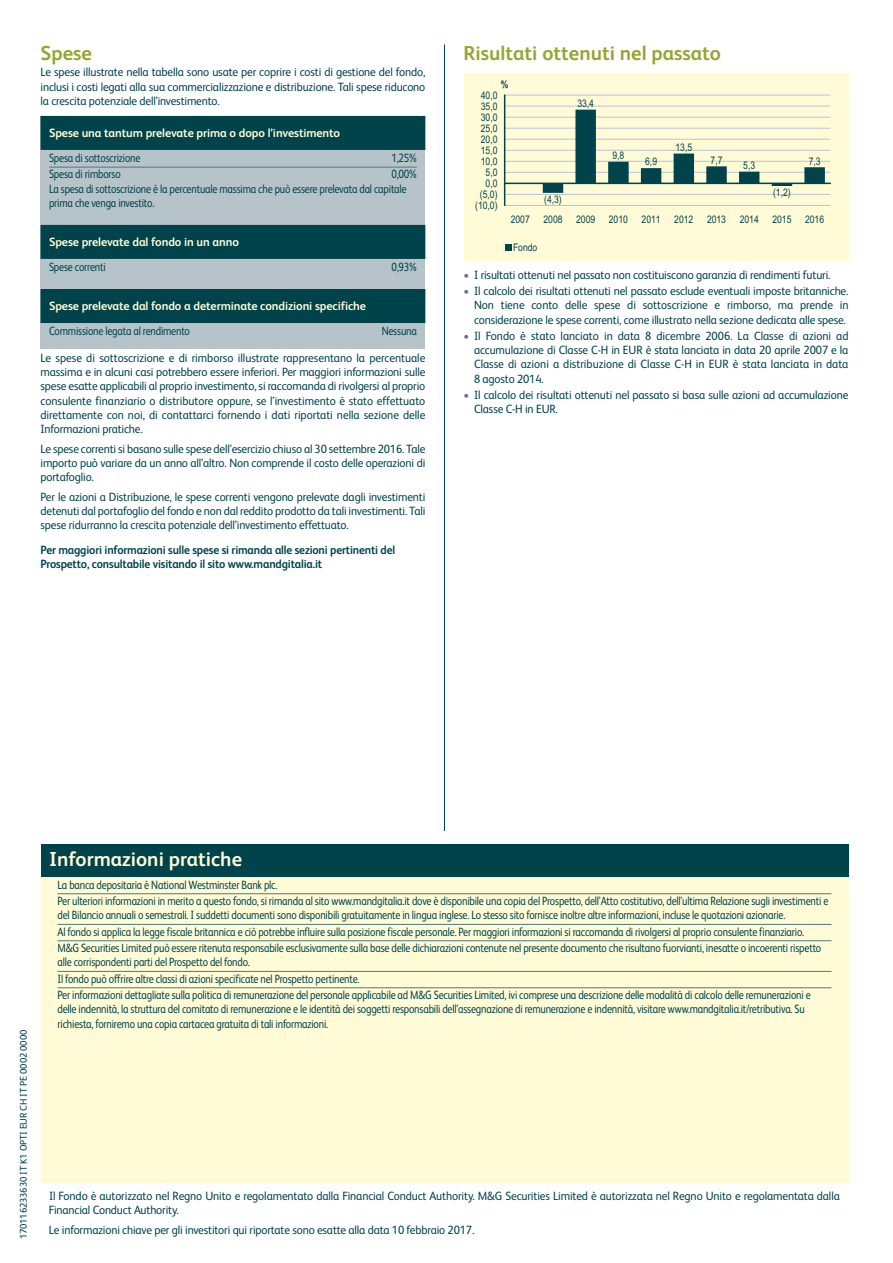
<style>
.page{position:relative;width:893px;height:1263px;background:#fff}
.page>*{position:absolute;margin:0;border:0;box-sizing:border-box;transform-origin:0 0}
.t1{font:700 20.25px "FS Albert Pro";color:#94a531}
.t2{font:700 20.25px "FS Albert Pro";color:#fffbd6}
.t3{font:12px/14.2px "FS Albert Pro";letter-spacing:-.02em;color:#00434b;text-align:justify;scale:.95 1}
.t4{font:12px/16.4px "FS Albert Pro";letter-spacing:-.02em;color:#00434b;scale:.84 1}
.t5{font:700 12px "FS Albert Pro";letter-spacing:-.01em;color:#fffbd6}
.t6{font:700 12px/14.2px "FS Albert Pro";letter-spacing:-.015em;color:#00434b;scale:.95 1}
.t7{font:10.5px/11.1px "Arial Narrow";color:#00434b;text-align:right}
.t8{font:700 10.5px "Arial Narrow";color:#00434b}
.t9{font:9.75px "FS Albert Pro";letter-spacing:-.015em;color:#00434b}
.s1{color:#696698}
</style>
<div class="page">
<div style="left:41px;top:116px;width:384px;height:233px;background:#b6c3c8"></div>
<div style="left:41px;top:844px;width:807px;height:338px;background:#fffbd6"></div>
<div style="left:41px;top:116px;width:384px;height:34px;background:#00434b"></div>
<hr style="left:49px;top:167px;width:368px;height:1px;background:#51777f">
<div style="left:41px;top:225px;width:384px;height:34px;background:#00434b"></div>
<div style="left:41px;top:289px;width:384px;height:34px;background:#00434b"></div>
<div style="left:464px;top:73px;width:384px;height:187px;background:#fffbd6"></div>
<hr style="left:505px;top:205px;width:325px;height:1px;background:#b7c4c9">
<hr style="left:505px;top:194px;width:325px;height:1px;background:#b7c4c9">
<hr style="left:505px;top:172px;width:325px;height:1px;background:#b7c4c9">
<hr style="left:505px;top:161px;width:325px;height:1px;background:#b7c4c9">
<hr style="left:505px;top:150px;width:325px;height:1px;background:#b7c4c9">
<hr style="left:505px;top:139px;width:325px;height:1px;background:#b7c4c9">
<hr style="left:505px;top:128px;width:325px;height:1px;background:#b7c4c9">
<hr style="left:505px;top:117px;width:325px;height:1px;background:#b7c4c9">
<hr style="left:505px;top:106px;width:325px;height:1px;background:#b7c4c9">
<hr style="left:505px;top:95px;width:325px;height:1px;background:#b7c4c9">
<div style="left:505px;top:244px;width:6px;height:7px;background:#00434b"></div>
<svg style="left:510px;top:110px;width:315px;height:83px"></svg>
<hr style="left:504px;top:95px;width:1px;height:110px;background:#00434b">
<hr style="left:505px;top:183px;width:325px;height:1px;background:#00434b">
<hr style="left:444px;top:44px;width:1px;height:787px;background:#00434b">
<div style="left:41px;top:844px;width:807px;height:32px;background:#00434b"></div>
<hr style="left:58px;top:893px;width:773px;height:1px;background:#51777f">
<hr style="left:58px;top:924px;width:773px;height:1px;background:#51777f">
<hr style="left:58px;top:940px;width:773px;height:1px;background:#51777f">
<hr style="left:58px;top:971px;width:773px;height:1px;background:#51777f">
<hr style="left:58px;top:987px;width:773px;height:1px;background:#51777f">
<h1 class="t1" style="left:41px;top:46px;width:53px">Spese</h1>
<p class="t3" style="left:41px;top:67px;width:407px">Le spese illustrate nella tabella sono usate per coprire i costi di gestione del fondo, inclusi i costi legati alla sua commercializzazione e distribuzione. Tali spese riducono la crescita potenziale dell’investimento.</p>
<p class="t5" style="left:49px;top:129px;width:293px">Spese una tantum prelevate prima o dopo l’investimento</p>
<p class="t4" style="left:49px;top:151px;width:110px">Spesa di sottoscrizione</p>
<p class="t4" style="left:391px;top:151px;width:32px">1,25%</p>
<p class="t4" style="left:49px;top:167px;width:87px">Spesa di rimborso</p>
<p class="t4" style="left:49px;top:168px;width:439px;line-height:14.2px;text-indent:342px">0,00%<br>La spesa di sottoscrizione è la percentuale massima che può essere prelevata dal capitale prima che venga investito.</p>
<p class="t5" style="left:49px;top:238px;width:191px">Spese prelevate dal fondo in un anno</p>
<p class="t4" style="left:49px;top:260px;width:69px">Spese correnti</p>
<p class="t4" style="left:391px;top:260px;width:32px">0,93%</p>
<p class="t5" style="left:49px;top:302px;width:319px">Spese prelevate dal fondo a determinate condizioni specifiche</p>
<p class="t4" style="left:49px;top:324px;width:169px">Commissione legata al rendimento</p>
<p class="t4" style="left:382px;top:324px;width:43px">Nessuna</p>
<p class="t3" style="left:41px;top:352px;width:407px">Le spese di sottoscrizione e di rimborso illustrate rappresentano la percentuale massima e in alcuni casi potrebbero essere inferiori. Per maggiori informazioni sulle spese esatte applicabili al proprio investimento, si raccomanda di rivolgersi al proprio consulente finanziario o distributore oppure, se l’investimento è stato effettuato direttamente con noi, di contattarci fornendo i dati riportati nella sezione delle Informazioni pratiche.</p>
<p class="t3" style="left:41px;top:443px;width:407px">Le spese correnti si basano sulle spese dell’esercizio chiuso al 30 settembre 2016. Tale importo può variare da un anno all’altro. Non comprende il costo delle operazioni di portafoglio.</p>
<p class="t3" style="left:41px;top:491px;width:407px">Per le azioni a Distribuzione, le spese correnti vengono prelevate dagli investimenti detenuti dal portafoglio del fondo e non dal reddito prodotto da tali investimenti. Tali spese ridurranno la crescita potenziale dell’investimento effettuato.</p>
<p class="t6" style="left:41px;top:544px;width:375px">Per maggiori informazioni sulle spese si rimanda alle sezioni pertinenti del<br>Prospetto, consultabile visitando il sito www.mandgitalia.it</p>
<h1 class="t1" style="left:464px;top:46px;width:259px">Risultati ottenuti nel passato</h1>
<p class="t8" style="left:501px;top:80px;width:9px">%</p>
<p class="t7" style="left:481px;top:91px;width:18px">40,0</p>
<p class="t7" style="left:475px;top:102px;width:24px">35,0<br>30,0<br>25,0<br>20,0<br>15,0<br>10,0<br>5,0<br>0,0 (5,0) (10,0)</p>
<p class="t7" style="left:511px;top:214px;width:21px">2007</p>
<p class="t7" style="left:577px;top:99px;width:18px">33,4</p>
<p class="t7" style="left:544px;top:195px;width:19px">(4,3)</p>
<p class="t7" style="left:612px;top:151px;width:13px">9,8</p>
<p class="t7" style="left:645px;top:157px;width:13px">6,9</p>
<p class="t7" style="left:675px;top:143px;width:18px">13,5</p>
<p class="t7" style="left:711px;top:155px;width:13px">7,7</p>
<p class="t7" style="left:743px;top:161px;width:13px">5,3</p>
<p class="t7" style="left:773px;top:188px;width:19px">(1,2)</p>
<p class="t7" style="left:809px;top:156px;width:13px">7,3</p>
<p class="t7" style="left:543px;top:214px;width:21px">2008</p>
<p class="t7" style="left:576px;top:214px;width:21px">2009</p>
<p class="t7" style="left:609px;top:214px;width:21px">2010</p>
<p class="t7" style="left:642px;top:214px;width:21px">2011</p>
<p class="t7" style="left:674px;top:214px;width:21px">2012</p>
<p class="t7" style="left:707px;top:214px;width:21px">2013</p>
<p class="t7" style="left:740px;top:214px;width:21px">2014</p>
<p class="t7" style="left:772px;top:214px;width:21px">2015</p>
<p class="t7" style="left:805px;top:214px;width:21px">2016</p>
<p class="t7" style="left:513px;top:242px;width:26px">Fondo</p>
<p class="t3" style="left:464px;top:269px;width:388px"><span class="s1">•</span> I risultati ottenuti nel passato non costituiscono garanzia di rendimenti futuri.</p>
<p class="t3" style="left:474px;top:285px;width:396px;text-indent:-10px"><span class="s1">•</span> Il calcolo dei risultati ottenuti nel passato esclude eventuali imposte britanniche.<br>Non tiene conto delle spese di sottoscrizione e rimborso, ma prende in considerazione le spese correnti, come illustrato nella sezione dedicata alle spese.</p>
<p class="t3" style="left:474px;top:330px;width:396px;text-indent:-10px"><span class="s1">•</span> Il Fondo è stato lanciato in data 8 dicembre 2006. La Classe di azioni ad accumulazione di Classe C-H in EUR è stata lanciata in data 20 aprile 2007 e la Classe di azioni a distribuzione di Classe C-H in EUR è stata lanciata in data 8 agosto 2014.</p>
<p class="t3" style="left:474px;top:389px;width:396px;text-indent:-10px"><span class="s1">•</span> Il calcolo dei risultati ottenuti nel passato si basa sulle azioni ad accumulazione<br>Classe C-H in EUR.</p>
<p class="t9" style="left:20px;top:1239px;width:211px;rotate:-90deg">170116233630 IT K1 OPTI EUR CH IT PE 0002 0000</p>
<h1 class="t2" style="left:49px;top:851px;width:195px">Informazioni pratiche</h1>
<p class="t4" style="left:58px;top:878px;width:919px">La banca depositaria è National Westminster Bank plc.<br>Per ulteriori informazioni in merito a questo fondo, si rimanda al sito www.mandgitalia.it dove è disponibile una copia del Prospetto, dell’Atto costitutivo, dell’ultima Relazione sugli investimenti e</p>
<p class="t4" style="left:58px;top:908px;width:911px">del Bilancio annuali o semestrali. I suddetti documenti sono disponibili gratuitamente in lingua inglese. Lo stesso sito fornisce inoltre altre informazioni, incluse le quotazioni azionarie.<br>Al fondo si applica la legge fiscale britannica e ciò potrebbe influire sulla posizione fiscale personale. Per maggiori informazioni si raccomanda di rivolgersi al proprio consulente finanziario.<br>M&amp;G Securities Limited può essere ritenuta responsabile esclusivamente sulla base delle dichiarazioni contenute nel presente documento che risultano fuorvianti, inesatte o incoerenti rispetto</p>
<p class="t4" style="left:58px;top:955px;width:898px">alle corrispondenti parti del Prospetto del fondo.<br>Il fondo può offrire altre classi di azioni specificate nel Prospetto pertinente.<br>Per informazioni dettagliate sulla politica di remunerazione del personale applicabile ad M&amp;G Securities Limited, ivi comprese una descrizione delle modalità di calcolo delle remunerazioni e</p>
<p class="t4" style="left:58px;top:1003px;width:891px;line-height:14.2px">delle indennità, la struttura del comitato di remunerazione e le identità dei soggetti responsabili dell’assegnazione di remunerazione e indennità, visitare www.mandgitalia.it/retributiva. Su richiesta, forniremo una copia cartacea gratuita di tali informazioni.</p>
<p class="t3" style="left:49px;top:1190px;width:834px">Il Fondo è autorizzato nel Regno Unito e regolamentato dalla Financial Conduct Authority. M&amp;G Securities Limited è autorizzata nel Regno Unito e regolamentata dalla<br>Financial Conduct Authority.</p>
<p class="t3" style="left:49px;top:1223px;width:449px">Le informazioni chiave per gli investitori qui riportate sono esatte alla data 10 febbraio 2017.</p>
</div>
